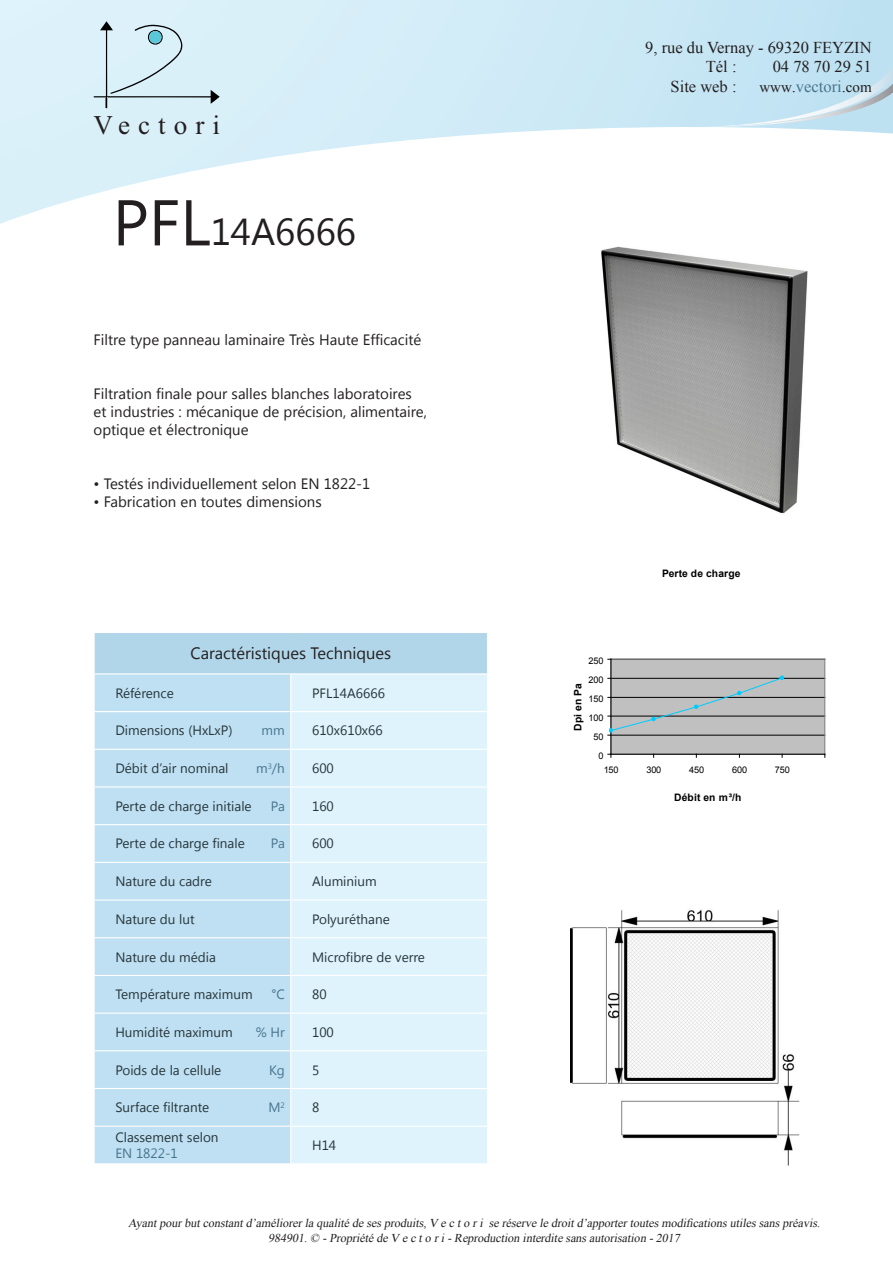
<style>
.page{position:relative;width:893px;height:1263px;background:#fff}
.page>*{position:absolute;margin:0;border:0;box-sizing:border-box;transform-origin:0 0}
.Titre_3{font:37.5px "Khmer UI";color:#231f20}
.t1{font:27px "Times New Roman";letter-spacing:.3em;color:#231f20}
.t2{font:16.5px "Times New Roman";color:#231f20}
.t3{font:16.5px "Khmer UI";color:#231f20}
.t4{font:16.5px "Times New Roman";color:#48758e}
.t5{font:15px "Khmer UI";color:#231f20}
.tableau_gauche{font:13.5px/16.2px "Khmer UI";color:#27363c}
.tableau_gauche-2{font:13.5px "Khmer UI";letter-spacing:-.015em;color:#48758e}
.t6{font:italic 12px "Times New Roman";color:#231f20}
.t7{font:700 10.35px "Arial";color:#000}
.t8{font:700 10.35px "Arial";letter-spacing:.02em;color:#000}
.t9{font:9.15px "Arial";letter-spacing:-.015em;color:#000}
.s1{font-size:64.5px}
.s2{color:#48758e}
.s3{font-size:15px;color:#231f20}
.s4{color:#231f20}
</style>
<div class="page">
<svg style="left:0;top:0;width:893px;height:224px"></svg>
<svg style="left:679px;top:67px;width:214px;height:60px;background:#c3e2f1"></svg>
<img style="left:451px;top:207px;width:442px;height:307px">
<div style="left:611px;top:659px;width:214px;height:95px;background:#c0c0c0"></div>
<hr style="left:611px;top:735px;width:214px;height:1px;background:#000">
<hr style="left:611px;top:716px;width:214px;height:1px;background:#000">
<hr style="left:611px;top:697px;width:214px;height:1px;background:#000">
<hr style="left:611px;top:678px;width:214px;height:1px;background:#000">
<hr style="left:611px;top:659px;width:214px;height:1px;background:#808080">
<hr style="left:825px;top:659px;width:1px;height:95px;background:#808080">
<hr style="left:611px;top:659px;width:1px;height:95px;background:#000">
<hr style="left:611px;top:754px;width:214px;height:1px;background:#000">
<svg style="left:608px;top:676px;width:176px;height:60px"></svg>
<img style="left:571px;top:909px;width:228px;height:256px">
<svg style="left:94px;top:21px;width:126px;height:87px;background:#cce1e9"></svg>
<div style="left:94px;top:632px;width:393px;height:42px;background:#b2d6e9"></div>
<div style="left:95px;top:674px;width:195px;height:489px;background:#bfe0f2"></div>
<div style="left:291px;top:674px;width:196px;height:489px;background:#dff3fc"></div>
<hr style="left:94px;top:632px;width:197px;height:1px;background:#fff">
<hr style="left:94px;top:633px;width:1px;height:40px;background:#fff">
<hr style="left:291px;top:632px;width:197px;height:1px;background:#fff">
<hr style="left:94px;top:673px;width:197px;height:1px;background:#fff">
<hr style="left:291px;top:673px;width:197px;height:1px;background:#fff">
<hr style="left:94px;top:711px;width:197px;height:1px;background:#fff">
<hr style="left:291px;top:711px;width:197px;height:1px;background:#fff">
<hr style="left:94px;top:749px;width:197px;height:1px;background:#fff">
<hr style="left:94px;top:786px;width:197px;height:1px;background:#fff">
<hr style="left:291px;top:786px;width:197px;height:1px;background:#fff">
<hr style="left:94px;top:824px;width:197px;height:1px;background:#fff">
<hr style="left:291px;top:824px;width:197px;height:1px;background:#fff">
<hr style="left:94px;top:862px;width:197px;height:1px;background:#fff">
<hr style="left:291px;top:862px;width:197px;height:1px;background:#fff">
<hr style="left:94px;top:899px;width:197px;height:2px;background:#fff">
<hr style="left:291px;top:899px;width:197px;height:2px;background:#fff">
<hr style="left:94px;top:937px;width:197px;height:1px;background:#fff">
<hr style="left:291px;top:937px;width:197px;height:1px;background:#fff">
<hr style="left:94px;top:975px;width:197px;height:1px;background:#fff">
<hr style="left:291px;top:975px;width:197px;height:1px;background:#fff">
<hr style="left:94px;top:1012px;width:197px;height:2px;background:#fff">
<hr style="left:291px;top:1012px;width:197px;height:2px;background:#fff">
<hr style="left:94px;top:1050px;width:197px;height:1px;background:#fff">
<hr style="left:291px;top:1050px;width:197px;height:1px;background:#fff">
<hr style="left:94px;top:1088px;width:197px;height:1px;background:#fff">
<hr style="left:291px;top:1088px;width:197px;height:1px;background:#fff">
<hr style="left:94px;top:1125px;width:197px;height:2px;background:#fff">
<hr style="left:291px;top:1125px;width:197px;height:2px;background:#fff">
<hr style="left:291px;top:749px;width:197px;height:1px;background:#fff">
<p class="t1" style="left:94px;top:107px;width:128px">Vectori</p>
<p class="Titre_3" style="left:113px;top:211px;width:245px"><span class="s1">PFL</span>14A6666</p>
<p class="t5" style="left:94px;top:331px;width:329px">Filtre type panneau laminaire Très Haute Efficacité</p>
<p class="t5" style="left:94px;top:385px;width:320px">Filtration finale pour salles blanches laboratoires</p>
<p class="t5" style="left:94px;top:403px;width:335px">et industries : mécanique de précision, alimentaire,</p>
<p class="t5" style="left:94px;top:421px;width:157px">optique et électronique</p>
<p class="t5" style="left:94px;top:475px;width:278px">• Testés individuellement selon EN 1822-1</p>
<p class="t5" style="left:94px;top:493px;width:230px">• Fabrication en toutes dimensions</p>
<p class="t3" style="left:191px;top:644px;width:202px">Caractéristiques Techniques</p>
<p class="tableau_gauche" style="left:115px;top:685px;width:60px">Référence</p>
<p class="tableau_gauche" style="left:312px;top:685px;width:74px">PFL14A6666</p>
<p class="tableau_gauche" style="left:115px;top:723px;width:119px">Dimensions (HxLxP)</p>
<p class="tableau_gauche-2" style="left:262px;top:723px;width:25px">mm</p>
<p class="tableau_gauche" style="left:312px;top:723px;width:72px">610x610x66</p>
<p class="tableau_gauche" style="left:115px;top:760px;width:115px">Débit d’air nominal</p>
<p class="tableau_gauche-2" style="left:256px;top:760px;width:30px">m<sup>3</sup>/h</p>
<p class="tableau_gauche" style="left:312px;top:760px;width:23px">600</p>
<p class="tableau_gauche" style="left:115px;top:798px;width:138px">Perte de charge initiale</p>
<p class="tableau_gauche-2" style="left:271px;top:798px;width:15px">Pa</p>
<p class="tableau_gauche" style="left:312px;top:798px;width:23px">160</p>
<p class="tableau_gauche" style="left:115px;top:836px;width:131px">Perte de charge finale</p>
<p class="tableau_gauche-2" style="left:271px;top:836px;width:15px">Pa</p>
<p class="tableau_gauche" style="left:312px;top:836px;width:23px">600</p>
<p class="tableau_gauche" style="left:115px;top:873px;width:98px">Nature du cadre</p>
<p class="tableau_gauche" style="left:312px;top:873px;width:66px">Aluminium</p>
<p class="tableau_gauche" style="left:115px;top:911px;width:81px">Nature du lut</p>
<p class="tableau_gauche" style="left:312px;top:911px;width:79px">Polyuréthane</p>
<p class="tableau_gauche" style="left:115px;top:949px;width:102px">Nature du média</p>
<p class="tableau_gauche" style="left:312px;top:949px;width:114px">Microfibre de verre</p>
<p class="tableau_gauche" style="left:115px;top:986px;width:139px">Température maximum</p>
<p class="tableau_gauche-2" style="left:271px;top:987px;width:15px">°C</p>
<p class="tableau_gauche" style="left:312px;top:986px;width:16px">80</p>
<p class="tableau_gauche" style="left:115px;top:1024px;width:119px">Humidité maximum</p>
<p class="tableau_gauche-2" style="left:256px;top:1024px;width:31px">% Hr</p>
<p class="tableau_gauche" style="left:312px;top:1024px;width:23px">100</p>
<p class="tableau_gauche" style="left:115px;top:1062px;width:107px">Poids de la cellule</p>
<p class="tableau_gauche-2" style="left:269px;top:1062px;width:17px">Kg</p>
<p class="tableau_gauche" style="left:312px;top:1062px;width:9px">5</p>
<p class="tableau_gauche" style="left:115px;top:1099px;width:95px">Surface filtrante</p>
<p class="tableau_gauche-2" style="left:269px;top:1100px;width:18px">M<sup>2</sup></p>
<p class="tableau_gauche" style="left:312px;top:1099px;width:9px">8</p>
<p class="tableau_gauche" style="left:115px;top:1129px;width:105px">Classement selon<br><span class="s2">EN 1822-1</span></p>
<p class="tableau_gauche" style="left:312px;top:1137px;width:26px">H14</p>
<p class="t2" style="left:645px;top:36px;width:228px">9, rue du Vernay - 69320 FEYZIN</p>
<p class="t2" style="left:706px;top:56px;width:32px">Tél :</p>
<p class="t2" style="left:773px;top:56px;width:100px">04 78 70 29 51</p>
<p class="t2" style="left:671px;top:75px;width:67px">Site web :</p>
<p class="t4" style="left:759px;top:75px;width:114px"><span class="s3">www</span><span class="s4">.</span>vectori<span class="s4">.</span><span class="s3">com</span></p>
<p class="t9" style="left:588px;top:655px;width:17px">250</p>
<p class="t9" style="left:588px;top:674px;width:17px">200</p>
<p class="t7" style="left:571px;top:730px;width:48px;rotate:-90deg">Dpi en Pa</p>
<p class="t9" style="left:588px;top:693px;width:17px">150</p>
<p class="t9" style="left:588px;top:711px;width:17px">100</p>
<p class="t9" style="left:593px;top:730px;width:12px">50</p>
<p class="t9" style="left:598px;top:750px;width:7px">0</p>
<p class="t7" style="left:662px;top:567px;width:80px">Perte de charge</p>
<p class="t9" style="left:604px;top:764px;width:17px">150</p>
<p class="t9" style="left:646px;top:764px;width:17px">300</p>
<p class="t9" style="left:689px;top:764px;width:17px">450</p>
<p class="t9" style="left:732px;top:764px;width:17px">600</p>
<p class="t9" style="left:775px;top:764px;width:17px">750</p>
<p class="t8" style="left:674px;top:791px;width:69px">Débit en m³/h</p>
<p class="t6" style="left:128px;top:1215px;width:696px">Ayantpourbutconstantd’améliorerla qualité de sesproduits,V e c to ri se réserve le droitd’apportertoutesmodificationsutilessanspréavis.</p>
<p class="t6" style="left:268px;top:1229px;width:416px">984901.© -Propriété de V e c to ri-Reproduction interdite sansautorisation -2017</p>
</div>
